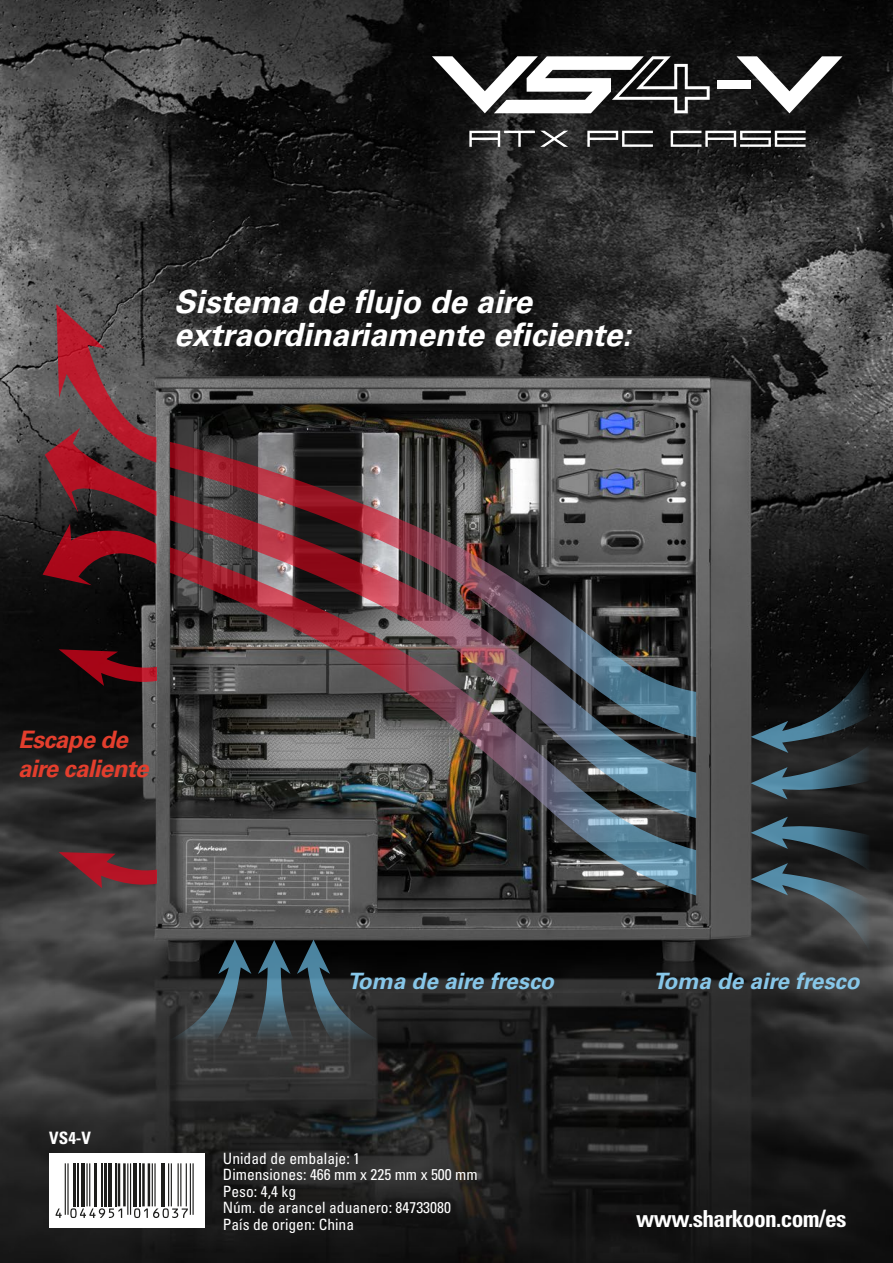
<style>
.page{position:relative;width:893px;height:1263px;background:#fff}
.page>*{position:absolute;margin:0;border:0;box-sizing:border-box;transform-origin:0 0}
.t1{font:italic 700 31.95px/33px "Univers LTCYR 65";color:#fff}
.t2{font:italic 700 24px/28.8px "Univers LTCYR 65";letter-spacing:-.025em;color:#e33e2d}
.t3{font:23.4px "Univers LTCYR 67 Bold Cond";letter-spacing:-.025em;color:#fff}
.t4{font:italic 700 22.5px "Univers LTCYR 65";color:#87c7e9}
.t5{font:17.1px "Univers LTCYR 67 Bold Cond";color:#fff}
.t6{font:condensed 15.6px/16.5px "Univers LTCYR 57";color:#fff}
</style>
<div class="page">
<img style="left:0;top:0;width:893px;height:1263px">
<svg style="left:43px;top:524px;width:114px;height:61px;background:#580f17"></svg>
<svg style="left:45px;top:304px;width:112px;height:212px;background:#713c42"></svg>
<svg style="left:170px;top:818px;width:526px;height:77px;background:#4b4f51"></svg>
<img style="left:170px;top:737px;width:526px;height:81px">
<img style="left:170px;top:442px;width:526px;height:295px">
<svg style="left:59px;top:649px;width:98px;height:37px;background:#591119"></svg>
<svg style="left:59px;top:852px;width:98px;height:36px;background:#722730"></svg>
<svg style="left:751px;top:657px;width:122px;height:142px;background:#202a2f"></svg>
<svg style="left:751px;top:817px;width:122px;height:142px;background:#374247"></svg>
<svg style="left:153px;top:940px;width:242px;height:108px;background:#2e363b"></svg>
<svg style="left:671px;top:131px;width:135px;height:16px"></svg>
<svg style="left:469px;top:131px;width:99px;height:16px"></svg>
<svg style="left:587px;top:131px;width:66px;height:16px"></svg>
<svg style="left:736px;top:56px;width:106px;height:57px"></svg>
<div style="left:717px;top:80px;width:33px;height:9px;background:#fff"></div>
<svg style="left:432px;top:56px;width:278px;height:57px"></svg>
<div style="left:49px;top:1153px;width:155px;height:75px;background:#fff"></div>
<hr style="left:65px;top:1163px;width:1px;height:52px;background:#1d1d1b">
<hr style="left:67px;top:1163px;width:2px;height:52px;background:#1d1d1b">
<hr style="left:73px;top:1163px;width:2px;height:43px;background:#1d1d1b">
<hr style="left:77px;top:1163px;width:1px;height:43px;background:#1d1d1b">
<hr style="left:81px;top:1163px;width:4px;height:43px;background:#1d1d1b">
<hr style="left:86px;top:1163px;width:2px;height:43px;background:#1d1d1b">
<hr style="left:89px;top:1163px;width:1px;height:43px;background:#1d1d1b">
<hr style="left:95px;top:1163px;width:2px;height:43px;background:#1d1d1b">
<hr style="left:101px;top:1163px;width:2px;height:43px;background:#1d1d1b">
<hr style="left:104px;top:1163px;width:3px;height:43px;background:#1d1d1b">
<hr style="left:108px;top:1163px;width:4px;height:43px;background:#1d1d1b">
<hr style="left:115px;top:1163px;width:1px;height:43px;background:#1d1d1b">
<hr style="left:118px;top:1163px;width:2px;height:43px;background:#1d1d1b">
<hr style="left:123px;top:1163px;width:3px;height:43px;background:#1d1d1b">
<hr style="left:127px;top:1163px;width:1px;height:52px;background:#1d1d1b">
<hr style="left:130px;top:1163px;width:1px;height:52px;background:#1d1d1b">
<hr style="left:133px;top:1163px;width:4px;height:43px;background:#1d1d1b">
<hr style="left:139px;top:1163px;width:2px;height:43px;background:#1d1d1b">
<hr style="left:142px;top:1163px;width:3px;height:43px;background:#1d1d1b">
<hr style="left:148px;top:1163px;width:2px;height:43px;background:#1d1d1b">
<hr style="left:152px;top:1163px;width:1px;height:43px;background:#1d1d1b">
<hr style="left:154px;top:1163px;width:2px;height:43px;background:#1d1d1b">
<hr style="left:161px;top:1163px;width:4px;height:43px;background:#1d1d1b">
<hr style="left:168px;top:1163px;width:1px;height:43px;background:#1d1d1b">
<hr style="left:171px;top:1163px;width:1px;height:43px;background:#1d1d1b">
<hr style="left:178px;top:1163px;width:1px;height:43px;background:#1d1d1b">
<hr style="left:180px;top:1163px;width:1px;height:43px;background:#1d1d1b">
<hr style="left:186px;top:1163px;width:1px;height:43px;background:#1d1d1b">
<hr style="left:190px;top:1163px;width:1px;height:52px;background:#1d1d1b">
<hr style="left:193px;top:1163px;width:1px;height:52px;background:#1d1d1b">
<svg style="left:56px;top:1208px;width:6px;height:10px"></svg>
<svg style="left:70px;top:1208px;width:52px;height:10px"></svg>
<svg style="left:134px;top:1208px;width:54px;height:10px"></svg>
<h1 class="t1" style="left:174px;top:284px;width:458px">Sistema de flujo de aire extraordinariamente eficiente:</h1>
<h2 class="t2" style="left:18px;top:724px;width:132px">Escape de aire caliente</h2>
<p class="t5" style="left:49px;top:1127px;width:43px">VS4-V</p>
<h3 class="t4" style="left:347px;top:966px;width:208px">Toma de aire fresco</h3>
<h3 class="t4" style="left:653px;top:966px;width:208px">Toma de aire fresco</h3>
<p class="t6" style="left:223px;top:1149px;width:256px">Unidad de embalaje: 1<br>Dimensiones: 466 mm x 225 mm x 500 mm<br>Peso: 4,4 kg<br>Núm. de arancel aduanero: 84733080<br>País de origen: China</p>
<h3 class="t3" style="left:636px;top:1204px;width:212px">www.sharkoon.com/es</h3>
</div>
